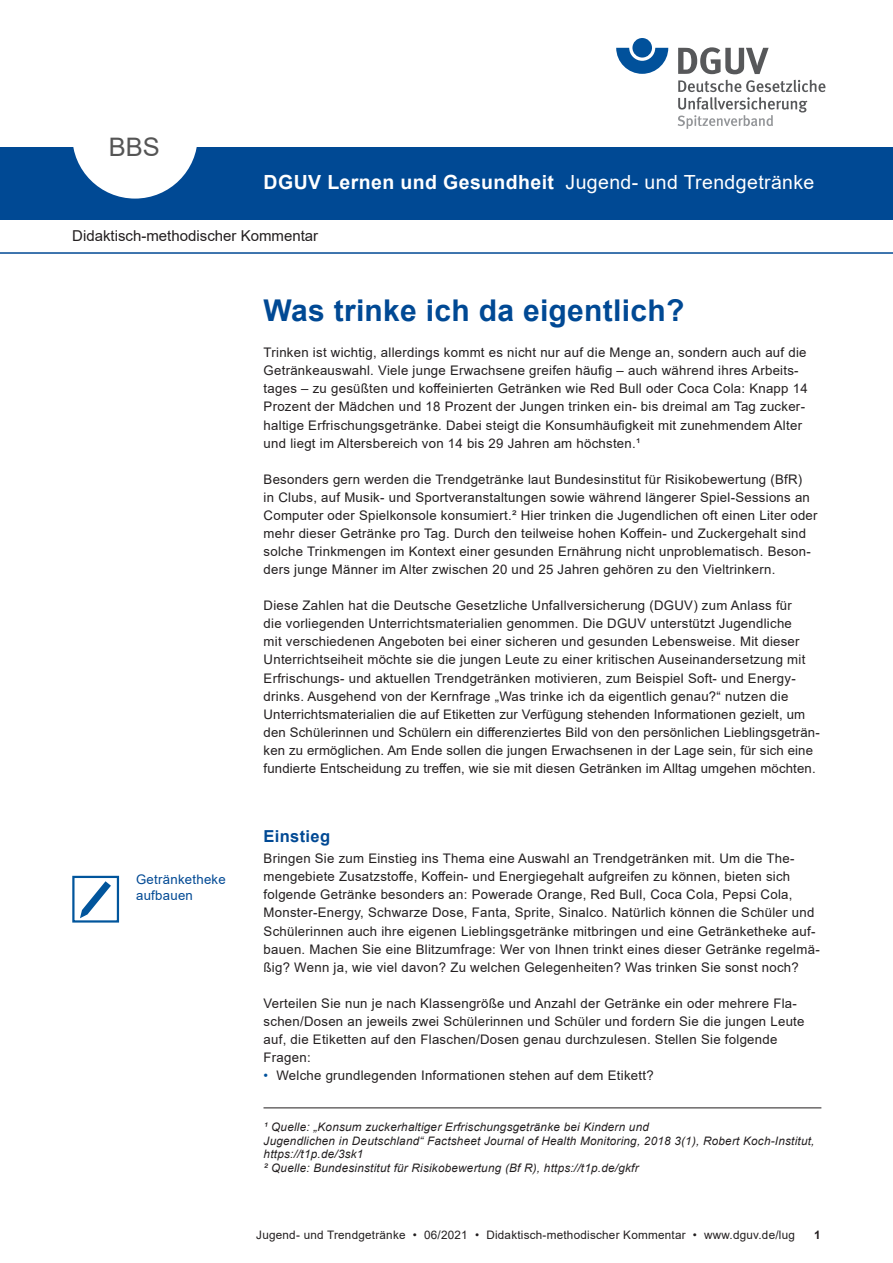
<style>
.page{position:relative;width:893px;height:1263px;background:#fff}
.page>*{position:absolute;margin:0;border:0;box-sizing:border-box;transform-origin:0 0}
.Ueberschrift{font:700 30px "Arial";letter-spacing:.01em;color:#004994}
.head{font:25.5px "Arial";color:#555}
.t1{font:700 19.5px "Arial";letter-spacing:.02em;color:#fff}
.t2{font:19.5px "Arial";letter-spacing:.02em;color:#fff}
.Zwischenueberschrift{font:700 16.5px "Arial";letter-spacing:.02em;color:#004994}
.Kopfzeile_Art{font:15px "Arial";color:#231f20}
.Fliesstext{font:13.2px/18px "Arial";letter-spacing:.02em;color:#231f20}
.Fliesstext_Aufzaehlu{font:13.2px "Arial";letter-spacing:.02em;color:#231f20}
.hinweis_links{font:13.2px/15.9px "Arial";letter-spacing:.02em;color:#004994}
.Quelle{font:italic 11.7px/13.5px "Arial";letter-spacing:.02em;color:#231f20}
.fusszeile{font:11.7px "Arial";letter-spacing:.02em;color:#231f20}
.t3{font:700 11.7px "Arial";color:#231f20}
.s1{color:#01519b}
</style>
<div class="page">
<div style="left:0;top:147px;width:893px;height:73px;background:#004994"></div>
<svg style="left:73px;top:147px;width:124px;height:52px"></svg>
<svg style="left:616px;top:48px;width:52px;height:26px"></svg>
<div style="left:632px;top:38px;width:20px;height:20px;background:#01519b;border-radius:50%"></div>
<svg style="left:678px;top:47px;width:91px;height:27px"></svg>
<svg style="left:678px;top:80px;width:147px;height:49px"></svg>
<hr style="left:0;top:252px;width:893px;height:2px;background:#004994">
<div style="left:72px;top:876px;width:47px;height:46px;border:2px solid #01559c"></div>
<svg style="left:80px;top:881px;width:31px;height:37px"></svg>
<hr style="left:263px;top:1107px;width:558px;height:1px;background:#231f20">
<p class="head" style="left:109px;top:130px;width:53px">BBS</p>
<p class="t1" style="left:264px;top:168px;width:292px">DGUV Lernen und Gesundheit</p>
<p class="t2" style="left:566px;top:168px;width:250px">Jugend- und Trendgetränke</p>
<p class="Kopfzeile_Art" style="left:72px;top:225px;width:247px">Didaktisch-methodischer Kommentar</p>
<p class="hinweis_links" style="left:136px;top:872px;width:91px">Getränketheke aufbauen</p>
<p class="Ueberschrift" style="left:264px;top:289px;width:422px">Was trinke ich da eigentlich?</p>
<p class="Fliesstext" style="left:264px;top:343px;width:546px">Trinken ist wichtig, allerdings kommt es nicht nur auf die Menge an, sondern auch auf die Getränkeauswahl. Viele junge Erwachsene greifen häufig – auch während ihres Arbeits&shy;tages – zu gesüßten und koffeinierten Getränken wie Red Bull oder Coca Cola: Knapp 14<br>Prozent der Mädchen und 18 Prozent der Jungen trinken ein- bis dreimal am Tag zucker&shy;haltige Erfrischungsgetränke. Dabei steigt die Konsumhäufigkeit mit zunehmendem Alter und liegt im Altersbereich von 14 bis 29 Jahren am höchsten.¹</p>
<p class="Fliesstext" style="left:264px;top:470px;width:555px">Besonders gern werden die Trendgetränke laut Bundesinstitut für Risikobewertung (BfR)<br>in Clubs, auf Musik- und Sportveranstaltungen sowie während längerer Spiel-Sessions an Computer oder Spielkonsole konsumiert.² Hier trinken die Jugendlichen oft einen Liter oder mehr dieser Getränke pro Tag. Durch den teilweise hohen Koffein- und Zuckergehalt sind solche Trinkmengen im Kontext einer gesunden Ernährung nicht unproblematisch. Beson&shy;ders junge Männer im Alter zwischen 20 und 25 Jahren gehören zu den Vieltrinkern.</p>
<p class="Fliesstext" style="left:264px;top:596px;width:558px">Diese Zahlen hat die Deutsche Gesetzliche Unfallversicherung (DGUV) zum Anlass für<br>die vorliegenden Unterrichtsmaterialien genommen. Die DGUV unterstützt Jugendliche<br>mit verschiedenen Angeboten bei einer sicheren und gesunden Lebensweise. Mit dieser Unterrichtseiheit möchte sie die jungen Leute zu einer kritischen Auseinandersetzung mit Erfrischungs- und aktuellen Trendgetränken motivieren, zum Beispiel Soft- und Energy&shy;drinks. Ausgehend von der Kernfrage „Was trinke ich da eigentlich genau?“ nutzen die Unterrichtsmaterialien die auf Etiketten zur Verfügung stehenden Informationen gezielt, um den Schülerinnen und Schülern ein differenziertes Bild von den persönlichen Lieblingsgeträn&shy;ken zu ermöglichen. Am Ende sollen die jungen Erwachsenen in der Lage sein, für sich eine fundierte Entscheidung zu treffen, wie sie mit diesen Getränken im Alltag umgehen möchten.</p>
<p class="Zwischenueberschrift" style="left:264px;top:825px;width:68px">Einstieg</p>
<p class="Fliesstext" style="left:264px;top:849px;width:558px">Bringen Sie zum Einstieg ins Thema eine Auswahl an Trendgetränken mit. Um die The&shy;mengebiete Zusatzstoffe, Koffein- und Energiegehalt aufgreifen zu können, bieten sich folgende Getränke besonders an: Powerade Orange, Red Bull, Coca Cola, Pepsi Cola, Monster-Energy, Schwarze Dose, Fanta, Sprite, Sinalco. Natürlich können die Schüler und Schülerinnen auch ihre eigenen Lieblingsgetränke mitbringen und eine Getränketheke auf&shy;bauen. Machen Sie eine Blitzumfrage: Wer von Ihnen trinkt eines dieser Getränke regelmä&shy;ßig? Wenn ja, wie viel davon? Zu welchen Gelegenheiten? Was trinken Sie sonst noch?</p>
<p class="Fliesstext" style="left:264px;top:994px;width:542px">Verteilen Sie nun je nach Klassengröße und Anzahl der Getränke ein oder mehrere Fla&shy;schen/Dosen an jeweils zwei Schülerinnen und Schüler und fordern Sie die jungen Leute auf, die Etiketten auf den Flaschen/Dosen genau durchzulesen. Stellen Sie folgende Fragen:</p>
<p class="Fliesstext_Aufzaehlu" style="left:264px;top:1066px;width:392px"><span class="s1">•</span> Welche grundlegenden Informationen stehen auf dem Etikett?</p>
<p class="Quelle" style="left:264px;top:1120px;width:387px">¹ Quelle: „Konsum zuckerhaltiger Erfrischungsgetränke bei Kindern und</p>
<p class="Quelle" style="left:264px;top:1134px;width:552px">Jugendlichen in Deutschland“ Factsheet Journal of Health Monitoring, 2018 3(1), Robert Koch-Institut, https://t1p.de/3sk1</p>
<p class="Quelle" style="left:264px;top:1161px;width:376px">² Quelle: Bundesinstitut für Risikobewertung (Bf R), https://t1p.de/gkfr</p>
<p class="fusszeile" style="left:256px;top:1227px;width:540px">Jugend- und Trendgetränke • 06/2021 • Didaktisch-methodischer Kommentar • www.dguv.de/lug</p>
<p class="t3" style="left:814px;top:1227px;width:8px">1</p>
</div>
